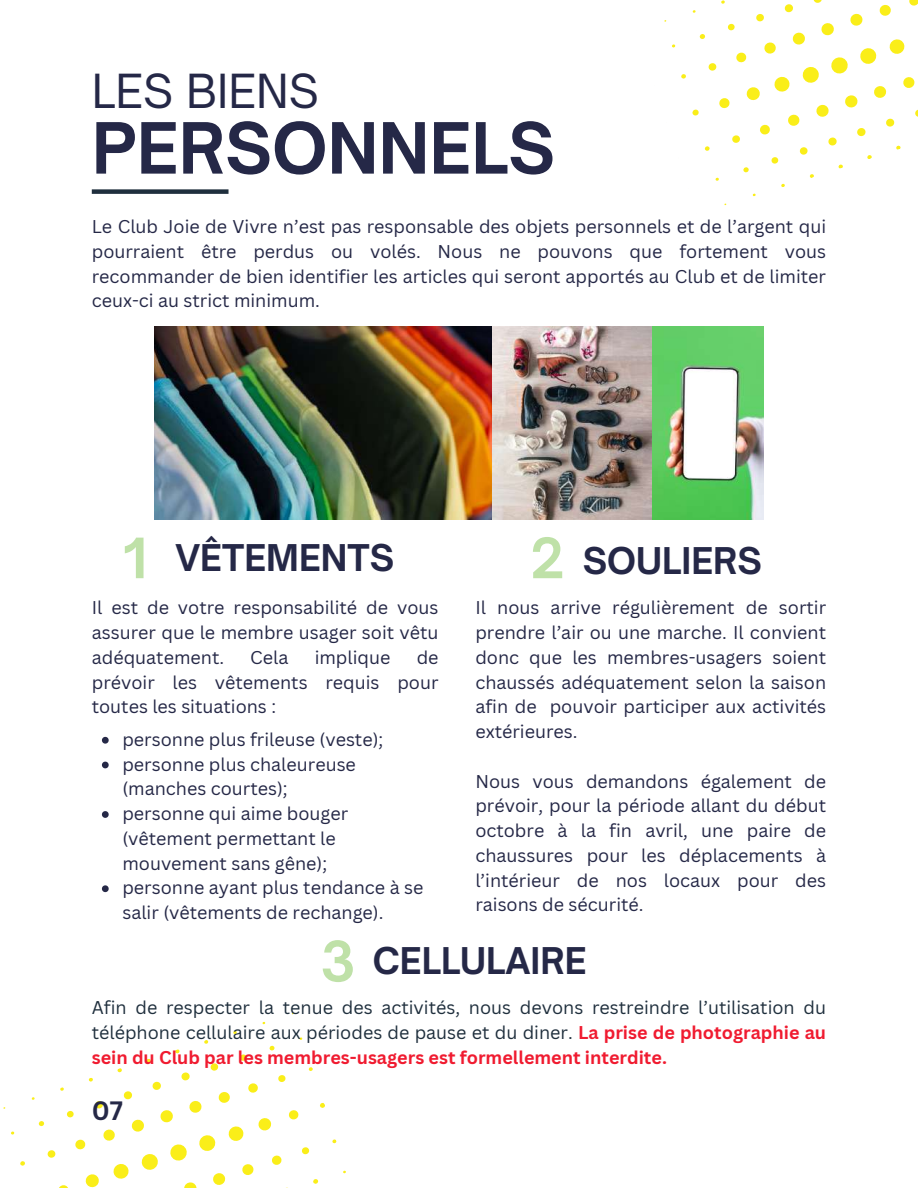
<style>
.page{position:relative;width:918px;height:1188px;background:#fff}
.page>*{position:absolute;margin:0;border:0;box-sizing:border-box;transform-origin:0 0}
.t1{font:700 67.5px "Open Sauce One";color:#252847}
.t2{font:45px "Open Sauce One";color:#252847}
.t3{font:700 35.25px "Open Sauce One";color:#252847}
.t4{font:700 25.8px "Canva Sans";color:#252847}
.t5{font:18px/24.8px "Canva Sans";color:#252847;text-align:justify}
.t6{font:18px/24.8px "Canva Sans";color:#1f2f3d;text-align:justify}
.s1{font-size:53.25px;color:#67b832}
.s2{font-weight:700;color:#f01b30}
</style>
<div class="page">
<div style="left:92px;top:189px;width:137px;height:5px;background:#1f2f3d"></div>
<svg style="left:59px;top:1185px;width:9px;height:3px"></svg>
<svg style="left:85px;top:1174px;width:14px;height:14px"></svg>
<svg style="left:113px;top:1164px;width:16px;height:15px"></svg>
<svg style="left:141px;top:1154px;width:17px;height:16px"></svg>
<svg style="left:170px;top:1144px;width:17px;height:17px"></svg>
<svg style="left:199px;top:1135px;width:17px;height:16px"></svg>
<svg style="left:228px;top:1126px;width:16px;height:15px"></svg>
<svg style="left:258px;top:1118px;width:14px;height:13px"></svg>
<svg style="left:289px;top:1110px;width:10px;height:10px"></svg>
<svg style="left:320px;top:1103px;width:5px;height:5px"></svg>
<svg style="left:20px;top:1161px;width:5px;height:5px"></svg>
<svg style="left:47px;top:1150px;width:9px;height:8px"></svg>
<svg style="left:75px;top:1139px;width:11px;height:11px"></svg>
<svg style="left:103px;top:1129px;width:12px;height:12px"></svg>
<svg style="left:131px;top:1119px;width:13px;height:13px"></svg>
<svg style="left:160px;top:1110px;width:13px;height:13px"></svg>
<svg style="left:189px;top:1101px;width:13px;height:12px"></svg>
<svg style="left:218px;top:1092px;width:12px;height:11px"></svg>
<svg style="left:248px;top:1083px;width:10px;height:10px"></svg>
<svg style="left:278px;top:1075px;width:8px;height:7px"></svg>
<svg style="left:308px;top:1067px;width:5px;height:4px"></svg>
<svg style="left:11px;top:1131px;width:4px;height:4px"></svg>
<svg style="left:38px;top:1121px;width:7px;height:6px"></svg>
<svg style="left:67px;top:1111px;width:7px;height:7px"></svg>
<svg style="left:95px;top:1101px;width:8px;height:8px"></svg>
<svg style="left:123px;top:1091px;width:9px;height:9px"></svg>
<svg style="left:152px;top:1081px;width:9px;height:9px"></svg>
<svg style="left:181px;top:1072px;width:9px;height:9px"></svg>
<svg style="left:210px;top:1063px;width:9px;height:8px"></svg>
<svg style="left:240px;top:1054px;width:7px;height:7px"></svg>
<svg style="left:269px;top:1045px;width:6px;height:6px"></svg>
<svg style="left:60px;top:1087px;width:4px;height:4px"></svg>
<svg style="left:89px;top:1078px;width:4px;height:4px"></svg>
<svg style="left:117px;top:1068px;width:5px;height:5px"></svg>
<svg style="left:146px;top:1059px;width:5px;height:4px"></svg>
<svg style="left:175px;top:1049px;width:5px;height:5px"></svg>
<svg style="left:204px;top:1040px;width:5px;height:4px"></svg>
<svg style="left:233px;top:1031px;width:4px;height:3px"></svg>
<svg style="left:313px;top:1179px;width:6px;height:5px"></svg>
<svg style="left:184px;top:1182px;width:13px;height:6px"></svg>
<svg style="left:213px;top:1173px;width:13px;height:12px"></svg>
<svg style="left:242px;top:1164px;width:12px;height:11px"></svg>
<svg style="left:272px;top:1155px;width:10px;height:10px"></svg>
<svg style="left:302px;top:1147px;width:8px;height:8px"></svg>
<svg style="left:332px;top:1139px;width:5px;height:5px"></svg>
<img style="left:154px;top:327px;width:610px;height:192px">
<svg style="left:102px;top:737px;width:7px;height:7px"></svg>
<svg style="left:102px;top:762px;width:7px;height:6px"></svg>
<svg style="left:102px;top:811px;width:7px;height:7px"></svg>
<svg style="left:102px;top:885px;width:7px;height:7px"></svg>
<svg style="left:692px;top:109px;width:7px;height:7px"></svg>
<svg style="left:719px;top:98px;width:11px;height:11px"></svg>
<svg style="left:746px;top:87px;width:14px;height:14px"></svg>
<svg style="left:774px;top:76px;width:16px;height:16px"></svg>
<svg style="left:802px;top:67px;width:17px;height:16px"></svg>
<svg style="left:831px;top:57px;width:17px;height:17px"></svg>
<svg style="left:860px;top:48px;width:17px;height:16px"></svg>
<svg style="left:889px;top:39px;width:16px;height:15px"></svg>
<svg style="left:681px;top:74px;width:5px;height:5px"></svg>
<svg style="left:708px;top:63px;width:9px;height:8px"></svg>
<svg style="left:736px;top:52px;width:11px;height:11px"></svg>
<svg style="left:764px;top:42px;width:12px;height:12px"></svg>
<svg style="left:792px;top:32px;width:13px;height:13px"></svg>
<svg style="left:821px;top:23px;width:13px;height:13px"></svg>
<svg style="left:850px;top:13px;width:13px;height:13px"></svg>
<svg style="left:879px;top:5px;width:12px;height:11px"></svg>
<svg style="left:909px;top:0;width:9px;height:6px"></svg>
<svg style="left:672px;top:44px;width:4px;height:4px"></svg>
<svg style="left:699px;top:34px;width:7px;height:5px"></svg>
<svg style="left:727px;top:23px;width:8px;height:8px"></svg>
<svg style="left:756px;top:14px;width:8px;height:8px"></svg>
<svg style="left:784px;top:4px;width:9px;height:9px"></svg>
<svg style="left:813px;top:0;width:9px;height:3px"></svg>
<svg style="left:721px;top:0;width:4px;height:4px"></svg>
<svg style="left:752px;top:193px;width:4px;height:4px"></svg>
<svg style="left:781px;top:183px;width:4px;height:4px"></svg>
<svg style="left:810px;top:174px;width:4px;height:4px"></svg>
<svg style="left:838px;top:164px;width:5px;height:5px"></svg>
<svg style="left:867px;top:155px;width:5px;height:4px"></svg>
<svg style="left:896px;top:145px;width:5px;height:5px"></svg>
<svg style="left:715px;top:177px;width:4px;height:4px"></svg>
<svg style="left:743px;top:167px;width:6px;height:6px"></svg>
<svg style="left:771px;top:157px;width:8px;height:7px"></svg>
<svg style="left:799px;top:147px;width:9px;height:8px"></svg>
<svg style="left:828px;top:137px;width:9px;height:9px"></svg>
<svg style="left:857px;top:128px;width:9px;height:9px"></svg>
<svg style="left:886px;top:118px;width:9px;height:9px"></svg>
<svg style="left:915px;top:109px;width:3px;height:8px"></svg>
<svg style="left:704px;top:146px;width:6px;height:5px"></svg>
<svg style="left:732px;top:135px;width:8px;height:8px"></svg>
<svg style="left:760px;top:124px;width:10px;height:11px"></svg>
<svg style="left:788px;top:114px;width:12px;height:12px"></svg>
<svg style="left:816px;top:104px;width:13px;height:13px"></svg>
<svg style="left:845px;top:95px;width:13px;height:13px"></svg>
<svg style="left:874px;top:86px;width:13px;height:12px"></svg>
<svg style="left:903px;top:77px;width:12px;height:11px"></svg>
<h2 class="t2" style="left:92px;top:63px;width:229px">LES BIENS</h2>
<h1 class="t1" style="left:92px;top:106px;width:465px">PERSONNELS</h1>
<p class="t5" style="left:92px;top:214px;width:736px">Le Club Joie de Vivre n’est pas responsable des objets personnels et de l’argent qui pourraient être perdus ou volés. Nous ne pouvons que fortement vous recommander de bien identifier les articles qui seront apportés au Club et de limiter ceux-ci au strict minimum.</p>
<h3 class="t3" style="left:123px;top:536px;width:273px"><span class="s1">1</span> VÊTEMENTS</h3>
<h3 class="t3" style="left:530px;top:538px;width:233px"><span class="s1">2</span> SOULIERS</h3>
<p class="t5" style="left:92px;top:595px;width:348px">Il est de votre responsabilité de vous assurer que le membre usager soit vêtu adéquatement.</p>
<p class="t5" style="left:475px;top:595px;width:352px">Il nous arrive régulièrement de sortir prendre l’air ou une marche. Il convient donc que les membres-usagers soient chaussés adéquatement selon la saison afin de pouvoir participer aux activités extérieures.</p>
<p class="t5" style="left:475px;top:768px;width:352px">Nous vous demandons également de prévoir, pour la période allant du début octobre à la fin avril, une paire de chaussures pour les déplacements à l’intérieur de nos locaux pour des raisons de sécurité.</p>
<p class="t5" style="left:92px;top:645px;width:348px;text-indent:325px">de prévoir les vêtements requis pour toutes les situations :</p>
<p class="t5" style="left:250px;top:645px;width:40px">Cela</p>
<p class="t5" style="left:315px;top:645px;width:77px">implique</p>
<p class="t5" style="left:122px;top:727px;width:303px;text-align:left">personne plus frileuse (veste); personne plus chaleureuse (manches courtes);<br>personne qui aime bouger (vêtement permettant le mouvement sans gêne);<br>personne ayant plus tendance à se salir (vêtements de rechange).</p>
<h3 class="t3" style="left:320px;top:939px;width:268px"><span class="s1">3</span> CELLULAIRE</h3>
<p class="t6" style="left:92px;top:995px;width:736px">Afin de respecter la tenue des activités, nous devons restreindre l’utilisation du téléphone cellulaire aux périodes de pause et du diner. <span class="s2">La prise de photographie au sein du Club par les membres-usagers est formellement interdite.</span></p>
<h3 class="t4" style="left:92px;top:1093px;width:33px">07</h3>
</div>
